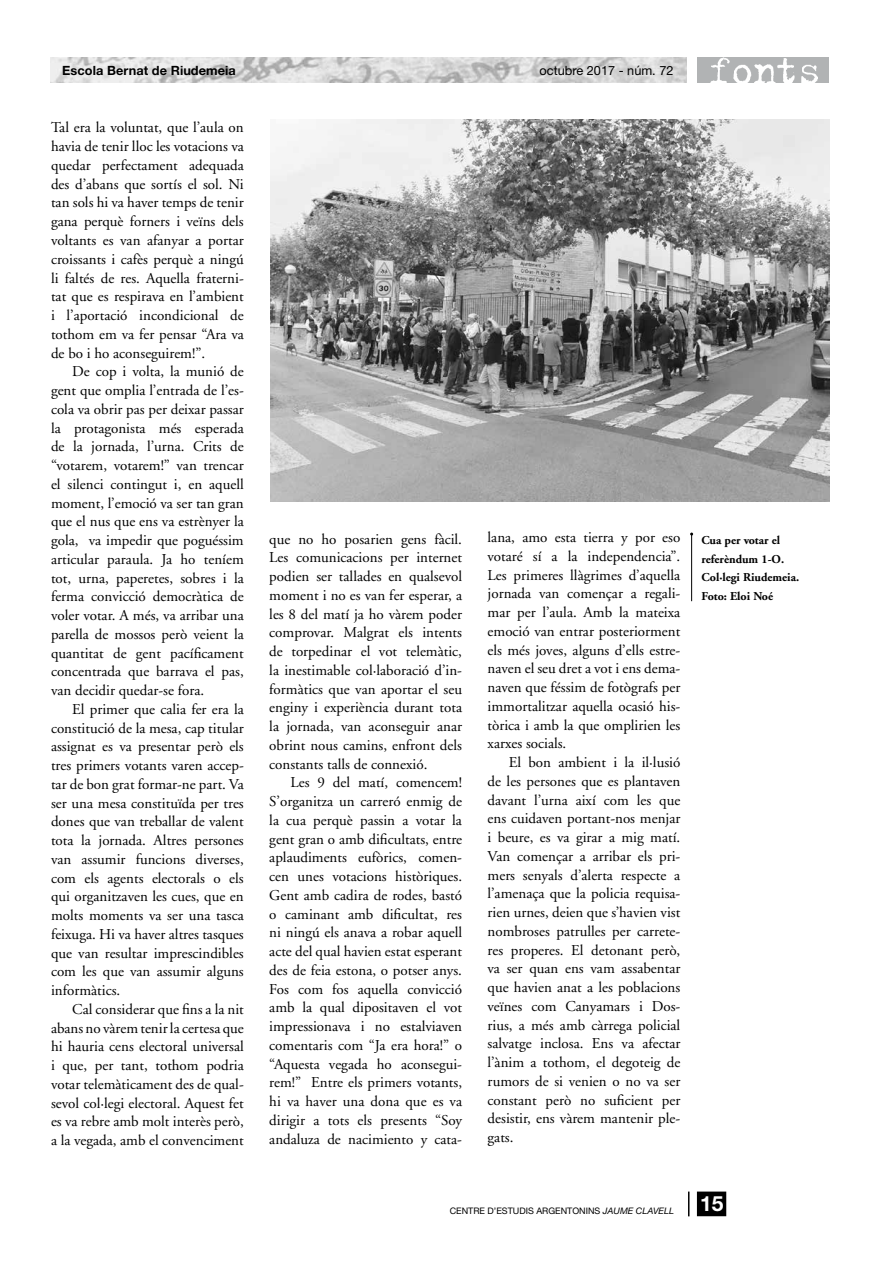
<style>
.page{position:relative;width:893px;height:1263px;background:#fff}
.page>*{position:absolute;margin:0;border:0;box-sizing:border-box;transform-origin:0 0}
.t1{font:700 21px "Helvetica Neue";color:#fff}
.t2{font:15px/18.8px "Adobe Garamond";color:#000;text-align:justify}
.t3{font:700 12.75px "Helvetica Neue";letter-spacing:.005em;color:#000}
.t4{font:12.75px "Helvetica Neue";color:#000}
.t5{font:700 12px/18.8px "Adobe Garamond";color:#000}
.t6{font:9px "Helvetica Neue";color:#000}
.s1{font-style:italic}
</style>
<div class="page">
<div style="left:698px;top:1192px;width:27px;height:23px;background:#000"></div>
<div style="left:697px;top:1191px;width:29px;height:25px;border:2px solid #000"></div>
<svg style="left:688px;top:1191px;width:1px;height:25px"></svg>
<img style="left:51px;top:57px;width:635px;height:25px">
<div style="left:697px;top:57px;width:132px;height:25px;background:#b1b3b4"></div>
<img style="left:711px;top:57px;width:106px;height:25px">
<img style="left:270px;top:120px;width:559px;height:381px">
<hr style="left:691px;top:534px;width:1px;height:67px;background:#000">
<p class="t3" style="left:62px;top:62px;width:175px">Escola Bernat de Riudemeia</p>
<p class="t4" style="left:540px;top:63px;width:135px">octubre 2017 - núm. 72</p>
<p class="t2" style="left:51px;top:119px;width:194px">Tal era la voluntat, que l’aula on havia de tenir lloc les votacions va quedar perfectament adequada des d’abans que sortís el sol. Ni tan sols hi va haver temps de tenir gana perquè forners i veïns dels voltants es van afanyar a portar croissants i cafès perquè a ningú li faltés de res. Aquella fraterni&shy;tat que es respirava en l’ambient i l’aportació incondicional de tothom em va fer pensar “Ara va de bo i ho aconseguirem!”.</p>
<p class="t2" style="left:51px;top:362px;width:194px;text-indent:21px">De cop i volta, la munió de gent que omplia l’entrada de l’es&shy;cola va obrir pas per deixar passar la protagonista més esperada de la jornada, l’urna. Crits de “votarem, votarem!” van trencar el silenci contingut i, en aquell moment, l’emoció va ser tan gran que el nus que ens va estrènyer la gola, va impedir que poguéssim articular paraula. Ja ho teníem tot, urna, paperetes, sobres i la ferma convicció democràtica de voler votar. A més, va arribar una parella de mossos però veient la quantitat de gent pacíficament concentrada que barrava el pas, van decidir quedar-se fora.</p>
<p class="t2" style="left:51px;top:700px;width:194px;text-indent:21px">El primer que calia fer era la constitució de la mesa, cap titular assignat es va presentar però els tres primers votants varen accep&shy;tar de bon grat formar-ne part. Va ser una mesa constituïda per tres dones que van treballar de valent tota la jornada. Altres persones van assumir funcions diverses, com els agents electorals o els qui organitzaven les cues, que en molts moments va ser una tasca feixuga. Hi va haver altres tasques que van resultar imprescindibles com les que van assumir alguns informàtics.</p>
<p class="t2" style="left:51px;top:1000px;width:194px;text-indent:21px">Cal considerar que fins a la nit abans no vàrem tenir la certesa que hi hauria cens electoral universal i que, per tant, tothom podria votar telemàticament des de qual&shy;sevol col·legi electoral. Aquest fet es va rebre amb molt interès però, a la vegada, amb el convenciment</p>
<p class="t2" style="left:269px;top:530px;width:194px">que no ho posarien gens fàcil.<br>Les comunicacions per internet podien ser tallades en qualsevol moment i no es van fer esperar, a les 8 del matí ja ho vàrem poder comprovar. Malgrat els intents de torpedinar el vot telemàtic, la inestimable col·laboració d’in&shy;formàtics que van aportar el seu enginy i experiència durant tota la jornada, van aconseguir anar obrint nous camins, enfront dels constants talls de connexió.</p>
<p class="t2" style="left:269px;top:773px;width:194px;text-indent:21px">Les 9 del matí, comencem!<br>S’organitza un carreró enmig de la cua perquè passin a votar la gent gran o amb dificultats, entre aplaudiments eufòrics, comen&shy;cen unes votacions històriques.<br>Gent amb cadira de rodes, bastó o caminant amb dificultat, res ni ningú els anava a robar aquell acte del qual havien estat esperant des de feia estona, o potser anys.<br>Fos com fos aquella convicció amb la qual dipositaven el vot impressionava i no estalviaven comentaris com “Ja era hora!” o “Aquesta vegada ho aconsegui&shy;rem!” Entre els primers votants, hi va haver una dona que es va dirigir a tots els presents “Soy andaluza de nacimiento y cata-</p>
<p class="t2" style="left:488px;top:528px;width:194px">lana, amo esta tierra y por eso votaré sí a la independencia”.<br>Les primeres llàgrimes d’aquella jornada van començar a regali&shy;mar per l’aula. Amb la mateixa emoció van entrar posteriorment els més joves, alguns d’ells estre&shy;naven el seu dret a vot i ens dema&shy;naven que féssim de fotògrafs per immortalitzar aquella ocasió his&shy;tòrica i amb la que omplirien les xarxes socials.</p>
<p class="t2" style="left:488px;top:753px;width:194px;text-indent:21px">El bon ambient i la il·lusió de les persones que es plantaven davant l’urna així com les que ens cuidaven portant-nos menjar i beure, es va girar a mig matí.<br>Van començar a arribar els pri&shy;mers senyals d’alerta respecte a l’amenaça que la policia requisa&shy;rien urnes, deien que s’havien vist nombroses patrulles per carrete&shy;res properes. El detonant però, va ser quan ens vam assabentar que havien anat a les poblacions veïnes com Canyamars i Dos&shy;rius, a més amb càrrega policial salvatge inclosa. Ens va afectar l’ànim a tothom, el degoteig de rumors de si venien o no va ser constant però no suficient per desistir, ens vàrem mantenir ple&shy;gats.</p>
<p class="t5" style="left:701px;top:531px;width:99px">Cua per votar el referèndum 1-O.<br>Col·legi Riudemeia.<br>Foto: Eloi Noé</p>
<p class="t6" style="left:450px;top:1205px;width:226px">CENTRE D’ESTUDIS ARGENTONINS <span class="s1">JAUME CLAVELL</span></p>
<h1 class="t1" style="left:700px;top:1191px;width:25px">15</h1>
</div>
